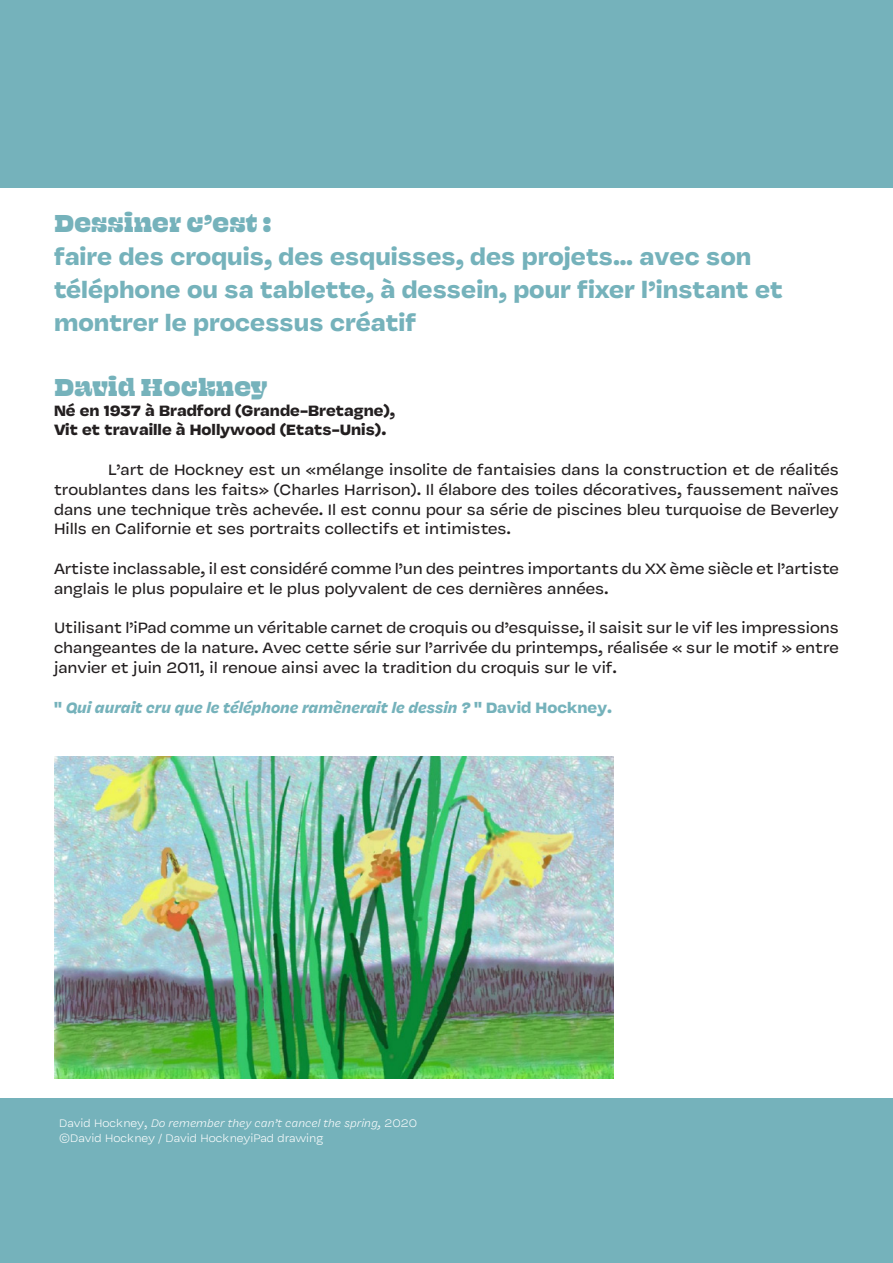
<style>
.page{position:relative;width:893px;height:1263px;background:#fff}
.page>*{position:absolute;margin:0;border:0;box-sizing:border-box;transform-origin:0 0}
.t1{font:27px "Beastly 12 Point";color:#75b2bb}
.t2{font:700 25.5px/33px "Vulf Sans";color:#75b2bb}
.t3{font:16.5px/19.8px "Vulf Sans";color:#231f20;text-align:justify}
.t4{font:700 16.5px "Vulf Sans";color:#231f20}
.t5{font:italic 700 16.5px "Vulf Sans";color:#75b2bb}
.t6{font:italic 300 12px "Vulf Sans";color:#fff}
.t7{font:300 12px "Vulf Sans";color:#fff}
.s1{font-style:normal}
</style>
<div class="page">
<div style="left:0;top:1098px;width:893px;height:165px;background:#75b2bb"></div>
<div style="left:0;top:0;width:893px;height:187px;background:#75b2bb"></div>
<img style="left:54px;top:756px;width:559px;height:322px">
<p class="t1" style="left:54px;top:204px;width:219px">Dessiner c’est :</p>
<p class="t2" style="left:54px;top:239px;width:730px">faire des croquis, des esquisses, des projets… avec son téléphone ou sa tablette, à dessein, pour fixer l’instant et montrer le processus créatif</p>
<p class="t1" style="left:54px;top:368px;width:215px">David Hockney</p>
<p class="t4" style="left:54px;top:398px;width:343px">Né en 1937 à Bradford (Grande-Bretagne),</p>
<p class="t4" style="left:54px;top:418px;width:334px">Vit et travaille à Hollywood (Etats-Unis).</p>
<p class="t3" style="left:54px;top:459px;width:786px;text-indent:54px">L’art de Hockney est un «mélange insolite de fantaisies dans la construction et de réalités troublantes dans les faits» (Charles Harrison). Il élabore des toiles décoratives, faussement naïves dans une technique très achevée. Il est connu pour sa série de piscines bleu turquoise de Beverley Hills en Californie et ses portraits collectifs et intimistes.</p>
<p class="t3" style="left:54px;top:558px;width:786px">Artiste inclassable, il est considéré comme l’un des peintres importants du XX ème siècle et l’artiste anglais le plus populaire et le plus polyvalent de ces dernières années.</p>
<p class="t3" style="left:54px;top:618px;width:786px">Utilisant l’iPad comme un véritable carnet de croquis ou d’esquisse, il saisit sur le vif les impressions changeantes de la nature. Avec cette série sur l’arrivée du printemps, réalisée « sur le motif » entre janvier et juin 2011, il renoue ainsi avec la tradition du croquis sur le vif.</p>
<p class="t5" style="left:54px;top:696px;width:560px"><span class="s1">"</span> Qui aurait cru que le téléphone ramènerait le dessin ? <span class="s1">" David Hockney.</span></p>
<p class="t6" style="left:59px;top:1115px;width:359px"><span class="s1">David Hockney,</span> Do remember they can’t cancel the spring, <span class="s1">2020</span></p>
<p class="t7" style="left:59px;top:1130px;width:266px">©David Hockney / David HockneyiPad drawing</p>
</div>
